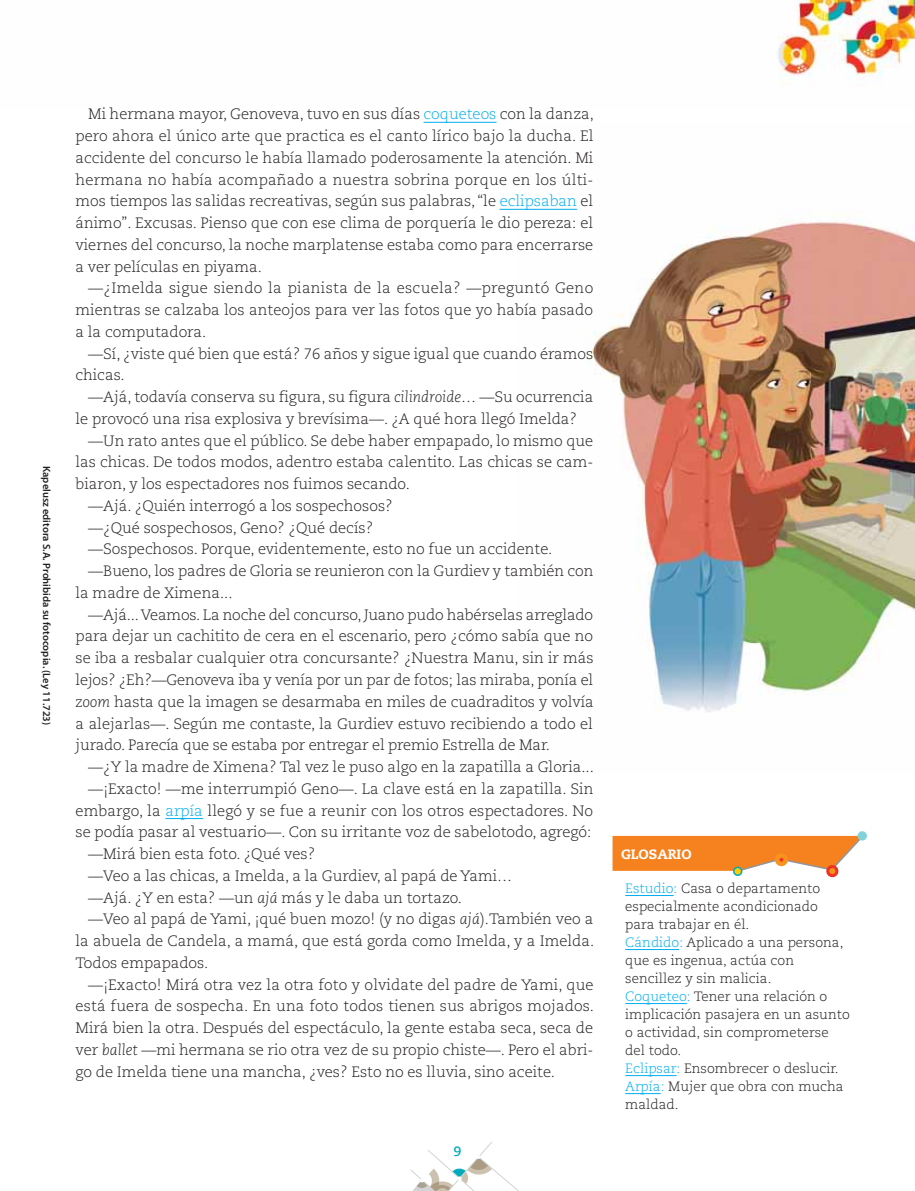
<style>
.page{position:relative;width:915px;height:1191px;background:#fff}
.page>*{position:absolute;margin:0;border:0;box-sizing:border-box;transform-origin:0 0}
.t1{font:300 15px/21.8px "Caecilia LT Std";color:#231f20;text-align:justify}
.t2{font:300 13.5px/18px "Caecilia LT Std";color:#231f20}
.t3{font:800 13.5px "Caecilia LT Std";color:#fff}
.t4{font:700 13.5px "Caecilia LT Std";color:#00abbc}
.t5{font:600 10.5px "Myriad Pro";color:#231f20}
.s1{color:#00aeef}
.s2{font-style:italic}
</style>
<div class="page">
<img style="left:517px;top:208px;width:397px;height:504px">
<img style="left:778px;top:0;width:136px;height:85px">
<svg style="left:612px;top:831px;width:255px;height:47px"></svg>
<hr style="left:423px;top:122px;width:73px;height:1px;background:#00aeef">
<hr style="left:499px;top:209px;width:77px;height:1px;background:#00aeef">
<hr style="left:165px;top:818px;width:38px;height:1px;background:#00aeef">
<hr style="left:625px;top:895px;width:48px;height:1px;background:#00aeef">
<hr style="left:625px;top:949px;width:54px;height:1px;background:#00aeef">
<hr style="left:625px;top:1003px;width:61px;height:1px;background:#00aeef">
<hr style="left:625px;top:1075px;width:51px;height:1px;background:#00aeef">
<hr style="left:625px;top:1093px;width:35px;height:1px;background:#00aeef">
<svg style="left:410px;top:1142px;width:108px;height:48px"></svg>
<p class="t5" style="left:51px;top:466px;width:261px;rotate:90deg">Kapelusz editora S.A. Prohibida su fotocopia. (Ley 11.723)</p>
<p class="t1" style="left:75px;top:104px;width:519px;text-indent:13px">Mi hermana mayor, Genoveva, tuvo en sus días <span class="s1">coqueteos</span> con la danza, pero ahora el único arte que practica es el canto lírico bajo la ducha. El accidente del concurso le había llamado poderosamente la atención. Mi hermana no había acompañado a nuestra sobrina porque en los últi&shy;mos tiempos las salidas recreativas, según sus palabras, “le <span class="s1">eclipsaban</span> el ánimo”. Excusas. Pienso que con ese clima de porquería le dio pereza: el viernes del concurso, la noche marplatense estaba como para encerrarse a ver películas en piyama.</p>
<p class="t1" style="left:75px;top:278px;width:519px;text-indent:13px">—¿Imelda sigue siendo la pianista de la escuela? —preguntó Geno mientras se calzaba los anteojos para ver las fotos que yo había pasado a la computadora.</p>
<p class="t1" style="left:75px;top:343px;width:519px;text-indent:13px">—Sí, ¿viste qué bien que está? 76 años y sigue igual que cuando éramos chicas.</p>
<p class="t1" style="left:75px;top:387px;width:519px;text-indent:13px">—Ajá, todavía conserva su figura, su figura <span class="s2">cilindroide</span>… —Su ocurrencia le provocó una risa explosiva y brevísima—. ¿A qué hora llegó Imelda?</p>
<p class="t1" style="left:88px;top:430px;width:506px">—Un rato antes que el público. Se debe haber empapado, lo mismo que</p>
<p class="t1" style="left:75px;top:452px;width:519px">las chicas. De todos modos, adentro estaba calentito. Las chicas se cam-</p>
<p class="t1" style="left:75px;top:474px;width:336px">biaron, y los espectadores nos fuimos secando.</p>
<p class="t1" style="left:88px;top:495px;width:306px">—Ajá. ¿Quién interrogó a los sospechosos?</p>
<p class="t1" style="left:88px;top:517px;width:286px">—¿Qué sospechosos, Geno? ¿Qué decís?</p>
<p class="t1" style="left:88px;top:539px;width:465px">—Sospechosos. Porque, evidentemente, esto no fue un accidente.</p>
<p class="t1" style="left:88px;top:561px;width:506px">—Bueno, los padres de Gloria se reunieron con la Gurdiev y también con</p>
<p class="t1" style="left:75px;top:582px;width:158px">la madre de Ximena...</p>
<p class="t1" style="left:88px;top:604px;width:506px">—Ajá... Veamos. La noche del concurso, Juano pudo habérselas arreglado</p>
<p class="t1" style="left:75px;top:626px;width:519px">para dejar un cachitito de cera en el escenario, pero ¿cómo sabía que no</p>
<p class="t1" style="left:75px;top:648px;width:519px">se iba a resbalar cualquier otra concursante? ¿Nuestra Manu, sin ir más</p>
<p class="t1" style="left:75px;top:669px;width:519px">lejos? ¿Eh?—Genoveva iba y venía por un par de fotos; las miraba, ponía el</p>
<p class="t1" style="left:75px;top:691px;width:519px"><span class="s2">zoom</span> hasta que la imagen se desarmaba en miles de cuadraditos y volvía</p>
<p class="t1" style="left:75px;top:713px;width:519px">a alejarlas—. Según me contaste, la Gurdiev estuvo recibiendo a todo el</p>
<p class="t1" style="left:75px;top:735px;width:476px">jurado. Parecía que se estaba por entregar el premio Estrella de Mar.</p>
<p class="t1" style="left:88px;top:756px;width:507px">—¿Y la madre de Ximena? Tal vez le puso algo en la zapatilla a Gloria...</p>
<p class="t1" style="left:88px;top:778px;width:506px">—¡Exacto! —me interrumpió Geno—. La clave está en la zapatilla. Sin</p>
<p class="t1" style="left:75px;top:800px;width:519px">embargo, la <span class="s1">arpía</span> llegó y se fue a reunir con los otros espectadores. No</p>
<p class="t1" style="left:75px;top:822px;width:517px">se podía pasar al vestuario—. Con su irritante voz de sabelotodo, agregó:</p>
<p class="t1" style="left:88px;top:843px;width:228px">—Mirá bien esta foto. ¿Qué ves?</p>
<p class="t1" style="left:88px;top:865px;width:425px">—Veo a las chicas, a Imelda, a la Gurdiev, al papá de Yami…</p>
<p class="t1" style="left:88px;top:887px;width:375px">—Ajá. ¿Y en esta? —un <span class="s2">ajá</span> más y le daba un tortazo.</p>
<p class="t1" style="left:88px;top:909px;width:506px">—Veo al papá de Yami, ¡qué buen mozo! (y no digas <span class="s2">ajá</span>).También veo a</p>
<p class="t1" style="left:75px;top:930px;width:520px">la abuela de Candela, a mamá, que está gorda como Imelda, y a Imelda.</p>
<p class="t1" style="left:75px;top:952px;width:134px">Todos empapados.</p>
<p class="t1" style="left:88px;top:974px;width:506px">—¡Exacto! Mirá otra vez la otra foto y olvidate del padre de Yami, que</p>
<p class="t1" style="left:75px;top:996px;width:520px">está fuera de sospecha. En una foto todos tienen sus abrigos mojados.</p>
<p class="t1" style="left:75px;top:1017px;width:519px">Mirá bien la otra. Después del espectáculo, la gente estaba seca, seca de</p>
<p class="t1" style="left:75px;top:1039px;width:519px">ver <span class="s2">ballet</span> —mi hermana se rio otra vez de su propio chiste—. Pero el abri-</p>
<p class="t1" style="left:75px;top:1061px;width:480px">go de Imelda tiene una mancha, ¿ves? Esto no es lluvia, sino aceite.</p>
<p class="t4" style="left:453px;top:1144px;width:9px">9</p>
<p class="t3" style="left:620px;top:847px;width:72px">GLOSARIO</p>
<p class="t2" style="left:625px;top:879px;width:226px"><span class="s1">Estudio:</span> Casa o departamento especialmente acondicionado para trabajar en él.<br><span class="s1">Cándido:</span> Aplicado a una persona, que es ingenua, actúa con sencillez y sin malicia.<br><span class="s1">Coqueteo:</span> Tener una relación o implicación pasajera en un asunto o actividad, sin comprometerse del todo.<br><span class="s1">Eclipsar:</span> Ensombrecer o deslucir.<br><span class="s1">Arpía:</span> Mujer que obra con mucha maldad.</p>
</div>
